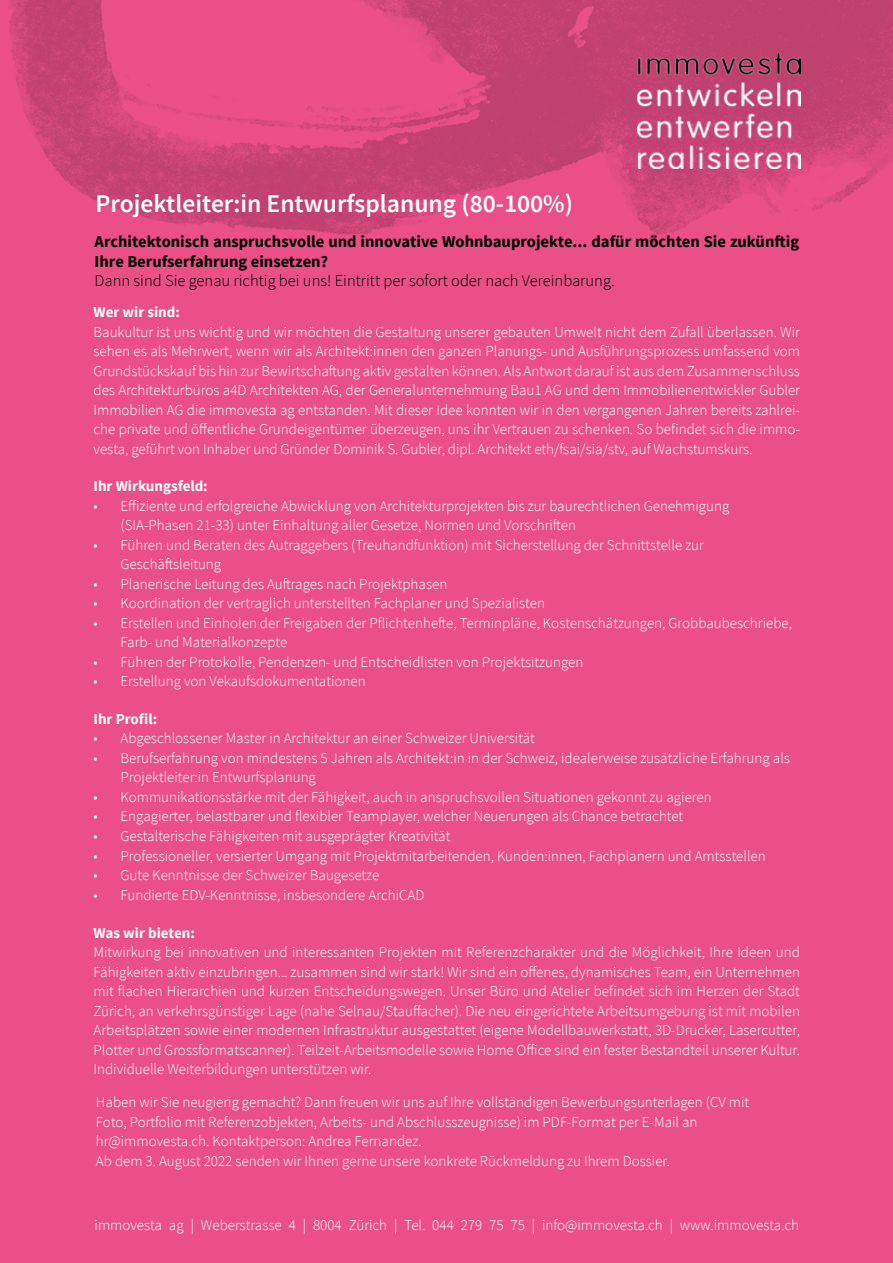
<style>
.page{position:relative;width:893px;height:1263px;background:#fff}
.page>*{position:absolute;margin:0;border:0;box-sizing:border-box;transform-origin:0 0}
.t1{font:600 25.5px "Source Sans Pro";color:#fff}
.t2{font:700 16.5px/19.5px "Source Sans Pro";color:#000}
.t3{font:300 16.5px "Source Sans Pro";color:#000}
.t4{font:300 15px/19.5px "Source Sans Pro";color:#fff}
.t5{font:700 15px "Source Sans Pro";color:#fff}
</style>
<div class="page">
<div style="left:1px;top:0;width:892px;height:1263px;background:#ea5087"></div>
<img style="left:0;top:0;width:893px;height:268px">
<img style="left:638px;top:53px;width:162px;height:116px">
<h1 class="t1" style="left:95px;top:188px;width:479px">Projektleiter:in Entwurfsplanung (80-100%)</h1>
<p class="t2" style="left:95px;top:233px;width:706px">Architektonisch anspruchsvolle und innovative Wohnbauprojekte... dafür möchten Sie zukünftig<br>Ihre Berufserfahrung einsetzen?</p>
<p class="t3" style="left:95px;top:271px;width:522px">Dann sind Sie genau richtig bei uns! Eintritt per sofort oder nach Vereinbarung.</p>
<p class="t5" style="left:94px;top:303px;width:88px">Wer wir sind:</p>
<p class="t4" style="left:94px;top:322px;width:708px;text-align:justify">Baukultur ist uns wichtig und wir möchten die Gestaltung unserer gebauten Umwelt nicht dem Zufall überlassen. Wir sehen es als Mehrwert, wenn wir als Architekt:innen den ganzen Planungs- und Ausführungsprozess umfassend vom Grundstückskauf bis hin zur Bewirtschaftung aktiv gestalten können. Als Antwort darauf ist aus dem Zusammenschluss des Architekturbüros a4D Architekten AG, der Generalunternehmung Bau1 AG und dem Immobilienentwickler Gubler Immobilien AG die immovesta ag entstanden. Mit dieser Idee konnten wir in den vergangenen Jahren bereits zahlrei&shy;che private und öffentliche Grundeigentümer überzeugen, uns ihr Vertrauen zu schenken. So befindet sich die immo&shy;vesta, geführt von Inhaber und Gründer Dominik S. Gubler, dipl. Architekt eth/fsai/sia/stv, auf Wachstumskurs.</p>
<p class="t5" style="left:94px;top:477px;width:116px">Ihr Wirkungsfeld:</p>
<p class="t4" style="left:121px;top:496px;width:610px;text-indent:-27px">• Effiziente und erfolgreiche Abwicklung von Architekturprojekten bis zur baurechtlichen Genehmigung (SIA-Phasen 21-33) unter Einhaltung aller Gesetze, Normen und Vorschriften</p>
<p class="t4" style="left:121px;top:535px;width:585px;text-indent:-27px">• Führen und Beraten des Autraggebers (Treuhandfunktion) mit Sicherstellung der Schnittstelle zur<br>Geschäftsleitung</p>
<p class="t4" style="left:94px;top:574px;width:355px">• Planerische Leitung des Auftrages nach Projektphasen</p>
<p class="t4" style="left:94px;top:594px;width:453px">• Koordination der vertraglich unterstellten Fachplaner und Spezialisten</p>
<p class="t4" style="left:121px;top:613px;width:673px;text-indent:-27px">• Erstellen und Einholen der Freigaben der Pflichtenhefte, Terminpläne, Kostenschätzungen, Grobbaubeschriebe,<br>Farb- und Materialkonzepte</p>
<p class="t4" style="left:94px;top:652px;width:491px">• Führen der Protokolle, Pendenzen- und Entscheidlisten von Projektsitzungen</p>
<p class="t4" style="left:94px;top:672px;width:274px">• Erstellung von Vekaufsdokumentationen</p>
<p class="t5" style="left:94px;top:709px;width:65px">Ihr Profil:</p>
<p class="t4" style="left:94px;top:729px;width:443px">• Abgeschlossener Master in Architektur an einer Schweizer Universität</p>
<p class="t4" style="left:121px;top:748px;width:671px;text-indent:-27px">• Berufserfahrung von mindestens 5 Jahren als Architekt:in in der Schweiz, idealerweise zusätzliche Erfahrung als<br>Projektleiter:in Entwurfsplanung</p>
<p class="t4" style="left:94px;top:787px;width:620px">• Kommunikationsstärke mit der Fähigkeit, auch in anspruchsvollen Situationen gekonnt zu agieren</p>
<p class="t4" style="left:94px;top:807px;width:591px">• Engagierter, belastbarer und flexibler Teamplayer, welcher Neuerungen als Chance betrachtet</p>
<p class="t4" style="left:94px;top:826px;width:358px">• Gestalterische Fähigkeiten mit ausgeprägter Kreativität</p>
<p class="t4" style="left:94px;top:846px;width:674px">• Professioneller, versierter Umgang mit Projektmitarbeitenden, Kunden:innen, Fachplanern und Amtsstellen</p>
<p class="t4" style="left:94px;top:865px;width:287px">• Gute Kenntnisse der Schweizer Baugesetze</p>
<p class="t4" style="left:94px;top:885px;width:332px">• Fundierte EDV-Kenntnisse, insbesondere ArchiCAD</p>
<p class="t5" style="left:94px;top:923px;width:103px">Was wir bieten:</p>
<p class="t4" style="left:94px;top:942px;width:708px;text-align:justify">Mitwirkung bei innovativen und interessanten Projekten mit Referenzcharakter und die Möglichkeit, Ihre Ideen und Fähigkeiten aktiv einzubringen... zusammen sind wir stark! Wir sind ein offenes, dynamisches Team, ein Unternehmen mit flachen Hierarchien und kurzen Entscheidungswegen. Unser Büro und Atelier befindet sich im Herzen der Stadt Zürich, an verkehrsgünstiger Lage (nahe Selnau/Stauffacher). Die neu eingerichtete Arbeitsumgebung ist mit mobilen Arbeitsplätzen sowie einer modernen Infrastruktur ausgestattet (eigene Modellbauwerkstatt, 3D-Drucker, Lasercutter, Plotter und Grossformatscanner). Teilzeit-Arbeitsmodelle sowie Home Office sind ein fester Bestandteil unserer Kultur.<br>Individuelle Weiterbildungen unterstützen wir.</p>
<p class="t4" style="left:96px;top:1092px;width:655px">Haben wir Sie neugierig gemacht? Dann freuen wir uns auf Ihre vollständigen Bewerbungsunterlagen (CV mit Foto, Portfolio mit Referenzobjekten, Arbeits- und Abschlusszeugnisse) im PDF-Format per E-Mail an hr@immovesta.ch. Kontaktperson: Andrea Fernandez.<br>Ab dem 3. August 2022 senden wir Ihnen gerne unsere konkrete Rückmeldung zu Ihrem Dossier.</p>
<p class="t4" style="left:95px;top:1215px;width:706px">immovesta ag | Weberstrasse 4 | 8004 Zürich | Tel. 044 279 75 75 | info@immovesta.ch | www.immovesta.ch</p>
</div>
